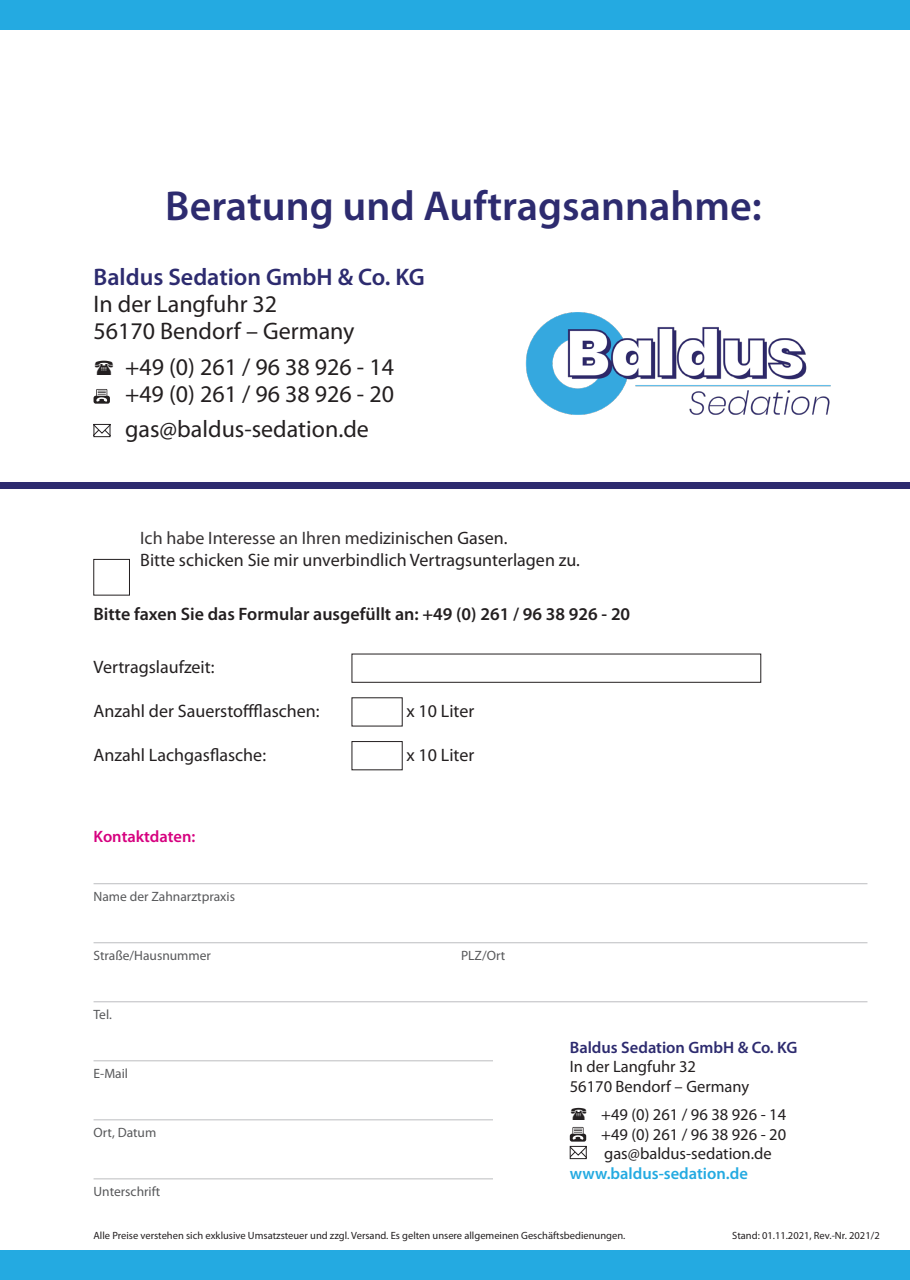
<style>
.page{position:relative;width:910px;height:1280px;background:#fff}
.page>*{position:absolute;margin:0;border:0;box-sizing:border-box;transform-origin:0 0}
.t1{font:600 42px "Myriad Pro";color:#2d2b6f}
.Absatzformat_1{font:24px/27px "Myriad Pro";color:#231f20}
.Absatzformat_1-2{font:600 24px "Myriad Pro";color:#2d2b6f}
.Fließtext{font:18px/22.5px "Myriad Pro";color:#231f20}
.Fließtext-2{font:600 18px "Myriad Pro";color:#231f20}
.Absatzformat_1-3{font:16.5px/19.5px "Myriad Pro";color:#231f20}
.Absatzformat_1-4{font:600 16.5px "Myriad Pro";color:#2d2b6f}
.Absatzformat_1-5{font:600 16.5px "Myriad Pro";color:#24aae1}
.Art_-Nr__PRODUKTE{font:600 16.5px "Myriad Pro";color:#d6017f}
.Art_-Nr__PRODUKTE-2{font:13.5px "Myriad Pro";color:#57585a}
.Fließtext-3{font:10.5px "Myriad Pro";color:#231f20}
</style>
<div class="page">
<div style="left:0;top:1250px;width:910px;height:30px;background:#24aae1"></div>
<div style="left:0;top:0;width:910px;height:30px;background:#24aae1"></div>
<hr style="left:94px;top:883px;width:773px;height:1px;background:#bcbdc0">
<hr style="left:94px;top:942px;width:773px;height:1px;background:#bcbdc0">
<hr style="left:94px;top:1001px;width:773px;height:1px;background:#bcbdc0">
<hr style="left:94px;top:1060px;width:773px;height:1px;background:#bcbdc0">
<hr style="left:94px;top:1119px;width:773px;height:1px;background:#bcbdc0">
<hr style="left:94px;top:1178px;width:773px;height:1px;background:#bcbdc0">
<div style="left:493px;top:1040px;width:417px;height:155px;background:#fff"></div>
<svg style="left:570px;top:1127px;width:16px;height:30px"></svg>
<div style="left:570px;top:1146px;width:17px;height:13px;border:1px solid #231f20"></div>
<div style="left:352px;top:654px;width:409px;height:29px;border:1px solid #231f20"></div>
<div style="left:352px;top:741px;width:51px;height:29px;border:1px solid #231f20"></div>
<svg style="left:94px;top:389px;width:16px;height:15px"></svg>
<svg style="left:96px;top:426px;width:12px;height:8px"></svg>
<div style="left:94px;top:424px;width:16px;height:13px;border:1px solid #231f20"></div>
<div style="left:0;top:483px;width:910px;height:6px;background:#2d2b6f"></div>
<div style="left:93px;top:559px;width:37px;height:36px;border:1px solid #231f20"></div>
<img style="left:525px;top:312px;width:306px;height:103px">
<p class="t1" style="left:165px;top:179px;width:598px">Beratung und Auftragsannahme:</p>
<p class="Absatzformat_1-2" style="left:94px;top:262px;width:333px">Baldus Sedation GmbH &amp; Co. KG</p>
<p class="Absatzformat_1" style="left:94px;top:290px;width:263px">In der Langfuhr 32<br>56170 Bendorf – Germany</p>
<p class="Absatzformat_1" style="left:125px;top:353px;width:270px">+49 (0) 261 / 96 38 926 - 14 +49 (0) 261 / 96 38 926 - 20</p>
<p class="Absatzformat_1" style="left:125px;top:415px;width:245px">gas@baldus-sedation.de</p>
<p class="Fließtext" style="left:140px;top:526px;width:441px">Ich habe Interesse an Ihren medizinischen Gasen.<br>Bitte schicken Sie mir unverbindlich Vertragsunterlagen zu.</p>
<p class="Fließtext-2" style="left:94px;top:602px;width:538px">Bitte faxen Sie das Formular ausgefüllt an: +49 (0) 261 / 96 38 926 - 20</p>
<p class="Fließtext" style="left:94px;top:655px;width:122px">Vertragslaufzeit:</p>
<p class="Fließtext" style="left:94px;top:699px;width:228px">Anzahl der Sauerstoffflaschen:</p>
<p class="Fließtext" style="left:406px;top:699px;width:69px">x 10 Liter</p>
<p class="Fließtext" style="left:94px;top:743px;width:174px">Anzahl Lachgasflasche:</p>
<p class="Fließtext" style="left:406px;top:743px;width:69px">x 10 Liter</p>
<p class="Art_-Nr__PRODUKTE" style="left:94px;top:826px;width:103px">Kontaktdaten:</p>
<p class="Art_-Nr__PRODUKTE-2" style="left:94px;top:888px;width:143px">Name der Zahnarztpraxis</p>
<p class="Art_-Nr__PRODUKTE-2" style="left:94px;top:947px;width:119px">Straße/Hausnummer</p>
<p class="Art_-Nr__PRODUKTE-2" style="left:461px;top:947px;width:46px">PLZ/Ort</p>
<p class="Art_-Nr__PRODUKTE-2" style="left:94px;top:1006px;width:20px">Tel.</p>
<p class="Art_-Nr__PRODUKTE-2" style="left:94px;top:1065px;width:36px">E-Mail</p>
<p class="Art_-Nr__PRODUKTE-2" style="left:94px;top:1124px;width:64px">Ort, Datum</p>
<p class="Absatzformat_1-4" style="left:570px;top:1037px;width:229px">Baldus Sedation GmbH &amp; Co. KG</p>
<p class="Absatzformat_1-3" style="left:570px;top:1057px;width:181px">In der Langfuhr 32<br>56170 Bendorf – Germany</p>
<p class="Absatzformat_1-3" style="left:601px;top:1104px;width:186px">+49 (0) 261 / 96 38 926 - 14 +49 (0) 261 / 96 38 926 - 20</p>
<p class="Absatzformat_1-3" style="left:604px;top:1143px;width:169px">gas@baldus-sedation.de</p>
<p class="Absatzformat_1-5" style="left:570px;top:1162px;width:180px">www.baldus-sedation.de</p>
<p class="Art_-Nr__PRODUKTE-2" style="left:94px;top:1183px;width:68px">Unterschrift</p>
<p class="Fließtext-3" style="left:94px;top:1228px;width:533px">Alle Preise verstehen sich exklusive Umsatzsteuer und zzgl. Versand. Es gelten unsere allgemeinen Geschäftsbedienungen.</p>
<p class="Fließtext-3" style="left:732px;top:1228px;width:149px">Stand: 01.11.2021, Rev.-Nr. 2021/2</p>
</div>
